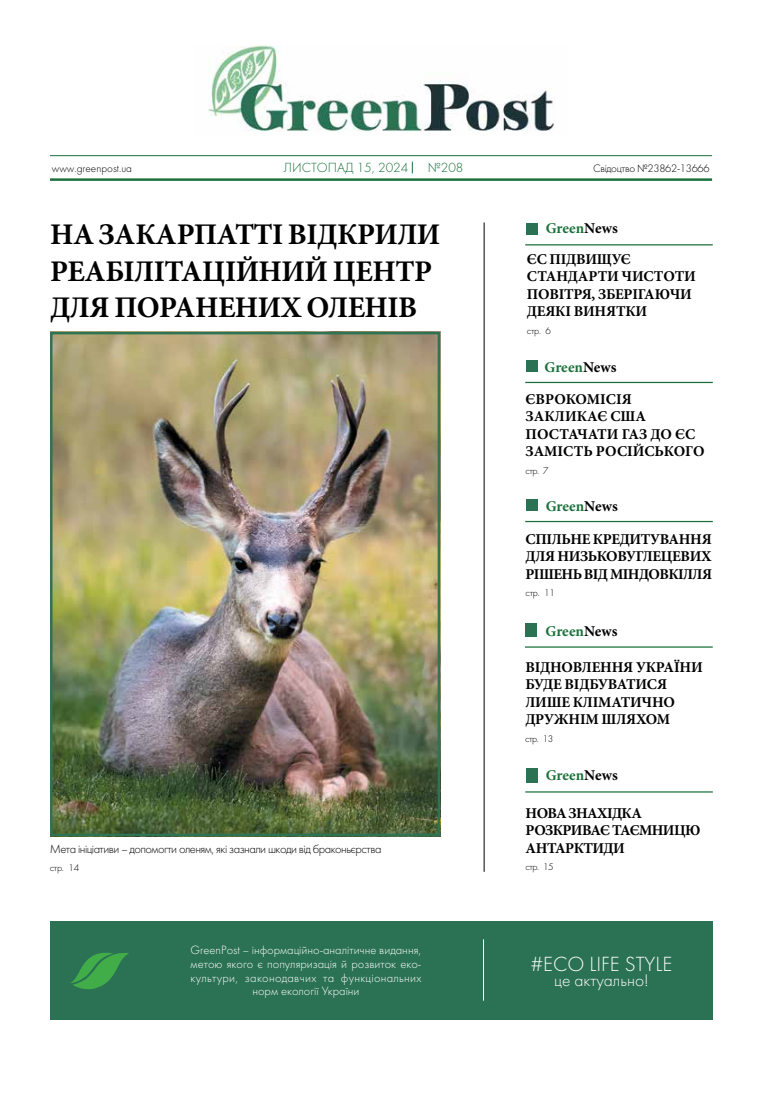
<style>
.page{position:relative;width:762px;height:1099px;background:#fff}
.page>*{position:absolute;margin:0;border:0;box-sizing:border-box;transform-origin:0 0}
.t1{font:700 30px/36.2px "Minion Pro";letter-spacing:-.02em;color:#000}
.t2{font:21.25px "Futura Light C";color:#fff}
.t3{font:17.5px "Futura Light C";color:#fff}
.t4{font:700 15px/17.5px "Minion Pro";letter-spacing:-.015em;color:#000}
.t5{font:700 15px "Minion Pro";letter-spacing:-.005em;color:#1a713a}
.t6{font:700 15px/17.5px "Minion Pro";letter-spacing:-.04em;color:#000}
.t7{font:13.75px "Futura Light C";color:#1a713a}
.t8{font:12.5px/13.8px "Futura Light C";color:#fff;text-align:center}
.t9{font:12.5px "Futura Light C";letter-spacing:-.04em;color:#000}
.t10{font:11.25px "Futura Light C";letter-spacing:-.025em;color:#000}
.t11{font:11.25px "Futura Light C";color:#000}
.t12{font:10px "Futura Light C";letter-spacing:-.04em;color:#000}
.s1{color:#000}
</style>
<div class="page">
<hr style="left:50px;top:155px;width:662px;height:1px;background:#1a713a">
<hr style="left:50px;top:178px;width:662px;height:3px;background:#1a713a">
<img style="left:208px;top:45px;width:346px;height:87px">
<hr style="left:525px;top:646px;width:188px;height:1px;background:#1a713a">
<div style="left:525px;top:623px;width:12px;height:14px;background:#2b7254"></div>
<hr style="left:484px;top:222px;width:1px;height:649px;background:#000">
<hr style="left:525px;top:791px;width:188px;height:1px;background:#1a713a">
<div style="left:526px;top:767px;width:11px;height:15px;background:#2b7254"></div>
<hr style="left:525px;top:382px;width:188px;height:1px;background:#1a713a">
<div style="left:526px;top:360px;width:11px;height:12px;background:#2b7254"></div>
<hr style="left:525px;top:521px;width:188px;height:1px;background:#1a713a">
<div style="left:526px;top:499px;width:11px;height:12px;background:#2b7254"></div>
<hr style="left:525px;top:244px;width:188px;height:1px;background:#1a713a">
<div style="left:526px;top:223px;width:11px;height:11px;background:#2b7254"></div>
<div style="left:50px;top:920px;width:662px;height:99px;background:#2b7254"></div>
<hr style="left:483px;top:939px;width:1px;height:61px;background:#fff">
<svg style="left:70px;top:952px;width:59px;height:37px"></svg>
<img style="left:53px;top:335px;width:384px;height:498px">
<div style="left:50px;top:332px;width:390px;height:504px;border:2px solid #2e7454"></div>
<p class="t11" style="left:52px;top:163px;width:82px">www.greenpost.ua</p>
<p class="t7" style="left:284px;top:160px;width:126px">ЛИСТОПАД 15, 2024</p>
<p class="t7" style="left:428px;top:160px;width:37px">№208</p>
<p class="t10" style="left:593px;top:162px;width:118px">Свідоцтво №23862-13666</p>
<h1 class="t1" style="left:50px;top:216px;width:392px">НА ЗАКАРПАТТІ ВІДКРИЛИ<br>РЕАБІЛІТАЦІЙНИЙ ЦЕНТР<br>ДЛЯ ПОРАНЕНИХ ОЛЕНІВ</h1>
<p class="t9" style="left:50px;top:842px;width:333px">Мета ініціативи – допомогти оленям, які зазнали шкоди від браконьєрства</p>
<p class="t12" style="left:50px;top:862px;width:31px">стр. 14</p>
<p class="t8" style="left:191px;top:943px;width:232px">GreenPost – інформаційно-аналітичне видання, метою якого є популяризація й розвиток еко&shy;культури, законодавчих та функціональних норм екології України</p>
<p class="t5" style="left:546px;top:218px;width:73px">Green<span class="s1">News</span></p>
<p class="t4" style="left:527px;top:250px;width:170px">ЄС ПІДВИЩУЄ<br>СТАНДАРТИ ЧИСТОТИ<br>ПОВІТРЯ, ЗБЕРІГАЮЧИ<br>ДЕЯКІ ВИНЯТКИ</p>
<p class="t12" style="left:527px;top:325px;width:26px">стр. 6</p>
<p class="t5" style="left:544px;top:356px;width:73px">Green<span class="s1">News</span></p>
<p class="t4" style="left:525px;top:390px;width:180px">ЄВРОКОМІСІЯ<br>ЗАКЛИКАЄ США<br>ПОСТАЧАТИ ГАЗ ДО ЄС<br>ЗАМІСТЬ РОСІЙСЬКОГО</p>
<p class="t12" style="left:525px;top:465px;width:24px">стр. 7</p>
<p class="t5" style="left:546px;top:495px;width:73px">Green<span class="s1">News</span></p>
<p class="t4" style="left:525px;top:530px;width:188px;text-align:justify">СПІЛЬНЕ КРЕДИТУВАННЯ ДЛЯ НИЗЬКОВУГЛЕЦЕВИХ РІШЕНЬ ВІД МІНДОВКІЛЛЯ</p>
<p class="t12" style="left:525px;top:588px;width:31px">стр. 11</p>
<p class="t5" style="left:545px;top:620px;width:73px">Green<span class="s1">News</span></p>
<p class="t4" style="left:525px;top:658px;width:179px">ВІДНОВЛЕННЯ УКРАЇНИ<br>БУДЕ ВІДБУВАТИСЯ<br>ЛИШЕ КЛІМАТИЧНО<br>ДРУЖНІМ ШЛЯХОМ</p>
<p class="t12" style="left:525px;top:733px;width:29px">стр. 13</p>
<p class="t5" style="left:546px;top:765px;width:73px">Green<span class="s1">News</span></p>
<p class="t6" style="left:525px;top:803px;width:176px">НОВА ЗНАХІДКА<br>РОЗКРИВАЄ ТАЄМНИЦЮ<br>АНТАРКТИДИ</p>
<p class="t12" style="left:525px;top:861px;width:29px">стр. 15</p>
<h2 class="t2" style="left:530px;top:952px;width:143px">#ECO LIFE STYLE</h2>
<p class="t3" style="left:554px;top:970px;width:96px">це актуально!</p>
</div>
